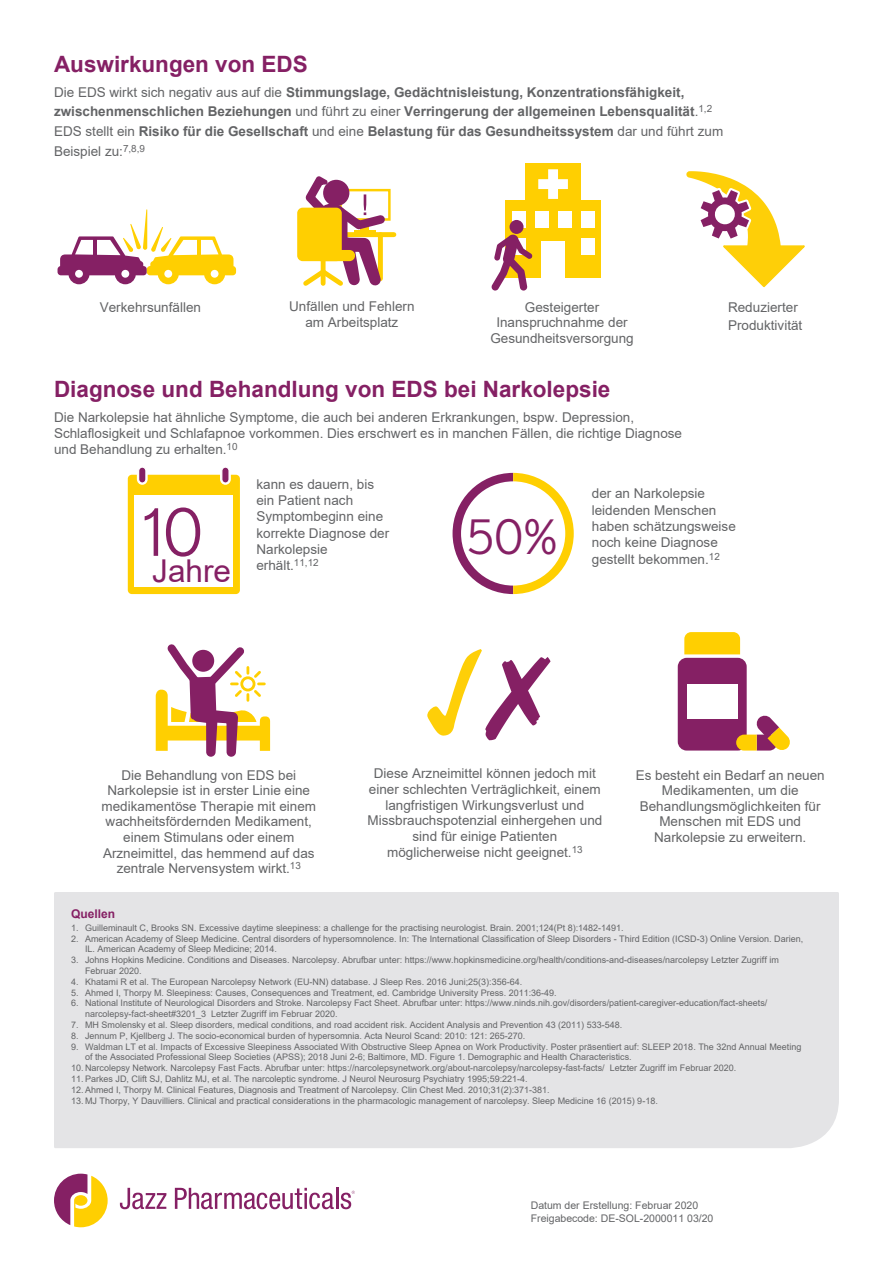
<style>
.page{position:relative;width:893px;height:1263px;background:#fff}
.page>*{position:absolute;margin:0;border:0;box-sizing:border-box;transform-origin:0 0}
.t1{font:65.1px "Nobel";color:#852064}
.t2{font:47.4px "Nobel";color:#852064}
.t3{font:31.5px "Arial";color:#852064}
.t4{font:700 22.5px "Arial";color:#852064}
.t5{font:13.5px/16.4px "Arial";color:#636466}
.t6{font:13.5px/15.6px "Arial";color:#636466;text-align:center}
.t7{font:700 13.5px/20px "Arial";color:#636466}
.t8{font:700 12px "Arial";color:#852064}
.t9{font:10.5px/12.6px "Arial";color:#636466}
.t10{font:9.9px "Arial";color:#636466}
.t11{font:9px/10.8px "Arial";color:#636466}
.s1{font-weight:400}
.s2{font-style:inherit}
</style>
<div class="page">
<div style="left:54px;top:892px;width:785px;height:256px;background:#e4e4e6"></div>
<svg style="left:54px;top:1174px;width:54px;height:53px"></svg>
<svg style="left:120px;top:1188px;width:46px;height:21px"></svg>
<svg style="left:175px;top:1188px;width:159px;height:21px"></svg>
<hr style="left:336px;top:1188px;width:2px;height:21px;background:#852064">
<svg style="left:341px;top:1191px;width:14px;height:18px"></svg>
<div style="left:525px;top:163px;width:56px;height:115px;background:#ffcf01"></div>
<svg style="left:538px;top:169px;width:30px;height:30px"></svg>
<div style="left:542px;top:241px;width:23px;height:37px;background:#fff"></div>
<div style="left:581px;top:200px;width:20px;height:78px;background:#ffcf01"></div>
<div style="left:505px;top:200px;width:20px;height:78px;background:#ffcf01"></div>
<div style="left:512px;top:211px;width:13px;height:17px;background:#fff"></div>
<div style="left:535px;top:211px;width:13px;height:17px;background:#fff"></div>
<div style="left:558px;top:211px;width:13px;height:17px;background:#fff"></div>
<div style="left:581px;top:211px;width:13px;height:17px;background:#fff"></div>
<div style="left:581px;top:239px;width:13px;height:16px;background:#fff"></div>
<svg style="left:492px;top:220px;width:41px;height:71px"></svg>
<svg style="left:686px;top:171px;width:119px;height:116px"></svg>
<svg style="left:58px;top:209px;width:178px;height:75px"></svg>
<div style="left:311px;top:232px;width:83px;height:5px;background:#ffcf01"></div>
<svg style="left:299px;top:176px;width:92px;height:110px"></svg>
<div style="left:297px;top:208px;width:45px;height:53px;background:#ffcf01;border-radius:5px"></div>
<div style="left:316px;top:250px;width:39px;height:11px;background:#ffcf01;border-radius:6px"></div>
<svg style="left:453px;top:473px;width:121px;height:121px"></svg>
<div style="left:461px;top:481px;width:104px;height:105px;background:#fff;border-radius:50%"></div>
<svg style="left:128px;top:467px;width:112px;height:127px"></svg>
<div style="left:678px;top:658px;width:69px;height:92px;background:#852064;border-radius:9px"></div>
<svg style="left:684px;top:632px;width:56px;height:22px"></svg>
<svg style="left:736px;top:715px;width:54px;height:35px"></svg>
<div style="left:687px;top:684px;width:50px;height:35px;background:#fff"></div>
<svg style="left:427px;top:649px;width:123px;height:91px"></svg>
<svg style="left:156px;top:644px;width:114px;height:113px"></svg>
<h3 class="t4" style="left:54px;top:48px;width:255px">Auswirkungen von EDS</h3>
<p class="t7" style="left:54px;top:82px;width:671px"><span class="s1">Die EDS wirkt sich negativ aus auf die</span> Stimmungslage, Gedächtnisleistung, Konzentrationsfähigkeit, zwischenmenschlichen Beziehungen <span class="s1">und führt zu einer</span> Verringerung der allgemeinen Lebensqualität<span class="s1">.</span><sup>1,2<br></sup><span class="s1">EDS stellt ein</span> <span class="s2">Ri</span>siko für die Gesellschaft <span class="s1">und eine</span> Belastung für das Gesundheitssystem <span class="s1">dar und führt zum Beispiel zu:</span><sup>7,8,9</sup></p>
<h3 class="t5" style="left:289px;top:298px;width:127px;text-align:center">Unfällen und Fehlern am Arbeitsplatz</h3>
<h3 class="t5" style="left:728px;top:298px;width:76px;line-height:18px">Reduzierter<br>Produktivität</h3>
<h3 class="t5" style="left:100px;top:299px;width:103px">Verkehrsunfälle<span class="s2">n</span></h3>
<h3 class="t5" style="left:490px;top:299px;width:145px;line-height:15.5px;text-align:center">Gesteigerter<br>Inanspruchnahme der<br>Gesundheitsversorgung</h3>
<h3 class="t4" style="left:54px;top:373px;width:558px">Diagnose und Behandlung von EDS bei Narkolepsie</h3>
<h3 class="t5" style="left:54px;top:409px;width:630px">Die Narkolepsie hat ähnliche Symptome, die auch bei anderen Erkrankungen, bspw. Depression,<br>Schlaflosigkeit und Schlafapnoe vorkommen. <span class="s2">D</span>ies erschwert es in manchen Fällen, die richtige Diagnose und Behandlung zu erhalten.<sup>10</sup></h3>
<h1 class="t1" style="left:143px;top:495px;width:61px">10</h1>
<h3 class="t3" style="left:152px;top:549px;width:80px">Jahre</h3>
<h3 class="t5" style="left:256px;top:476px;width:134px">kann es dauern, bis ein Patient nach<br>Symptombeginn eine korrekte Diagnose der<br>Narkolepsie erhält.<sup>11,12</sup></h3>
<h2 class="t2" style="left:467px;top:510px;width:93px">50%</h2>
<h3 class="t5" style="left:592px;top:485px;width:146px">der an Narkolepsie leidenden Menschen haben schätzungsweise noch keine Diagnose gestellt bekommen.</h3>
<p class="t10" style="left:709px;top:549px;width:13px">12</p>
<h3 class="t6" style="left:102px;top:767px;width:216px">Die Behandlung von EDS bei<br>Narkolepsie ist in erster Linie eine medikamentöse Therapie mit einem <span class="s2">wach</span>heits<span class="s2">fördernden Medikament</span>, einem Stimulans oder einem<br><span class="s2">Arzneimittel</span>, das <span class="s2">hemmend auf das zentrale Nervensystem wirkt.</span><sup>13</sup></h3>
<h3 class="t6" style="left:367px;top:766px;width:236px">Diese <span class="s2">Arzneimittel</span> können jedoch mit einer schlechten Verträglichkeit, <span class="s2">einem langfristige</span>n <span class="s2">Wirkungsverlust</span> und Missbrauchspotenzial einhergehen und sind für einige Patienten möglicherweise nicht geeignet.<sup>13</sup></h3>
<h3 class="t6" style="left:636px;top:767px;width:191px">Es besteht ein Bedarf an neuen<br>Medikamenten, um die<br>Behandlungsmöglichkeiten für<br>Menschen mit EDS und<br>Narkolepsie zu erweitern.</h3>
<h3 class="t8" style="left:71px;top:905px;width:46px">Quellen</h3>
<p class="t11" style="left:71px;top:922px;width:554px">1. Guilleminault C, Brooks SN. Excessive daytime sleepiness: a challenge for the practising neurologist. Brain. 2001;124(Pt 8):1482-1491.</p>
<p class="t11" style="left:85px;top:933px;width:720px;text-indent:-14px">2. American Academy of Sleep Medicine. Central disorders of hypersomnolence. In: The International Classification of Sleep Disorders - Third Edition (ICSD-3) Online Version. Darien,<br>IL. American Academy of Sleep Medicine; 2014.</p>
<p class="t11" style="left:85px;top:954px;width:695px;text-indent:-14px">3. Johns Hopkins Medicine. Conditions and Diseases. Narcolepsy. Abrufbar unter: https://www.hopkinsmedicine.org/health/conditions-and-diseases/narcolepsy Letzter Zugriff im<br>Februar 2020.</p>
<p class="t11" style="left:71px;top:976px;width:453px">4. Khatami R et al. The European Narcolepsy Network (EU-NN) database. J Sleep Res. 2016 Juni;25(3):356-64.</p>
<p class="t11" style="left:71px;top:987px;width:487px">5. Ahmed I, Thorpy M. Sleepiness: Causes, Consequences and Treatment, ed. Cambridge University Press. 2011:36-49.</p>
<p class="t11" style="left:85px;top:998px;width:684px;text-indent:-14px">6. National Institute of Neurological Disorders and Stroke. Narcolepsy Fact Sheet. Abrufbar unter: https://www.ninds.nih.gov/disorders/patient-caregiver-education/fact-sheets/ narcolepsy-fact-sheet#3201_3 Letzter Zugriff im Februar 2020.</p>
<p class="t11" style="left:71px;top:1019px;width:553px">7. MH Smolensky et al. Sleep disorders, medical conditions, and road accident risk. Accident Analysis and Prevention 43 (2011) 533-548.</p>
<p class="t11" style="left:71px;top:1030px;width:456px">8. Jennum P, Kjellberg J. The socio-economical burden of hypersomnia. Acta Neurol Scand: 2010: 121: 265-270.</p>
<p class="t11" style="left:85px;top:1041px;width:718px;text-indent:-14px">9. Waldman LT et al. Impacts of Excessive Sleepiness Associated With Obstructive Sleep Apnea on Work Productivity. Poster präsentiert auf: SLEEP 2018. The 32nd Annual Meeting of the Associated Professional Sleep Societies (APSS); 2018 Juni 2-6; Baltimore, MD. Figure 1. Demographic and Health Characteristics.</p>
<p class="t11" style="left:71px;top:1062px;width:667px">10. Narcolepsy Network. Narcolepsy Fast Facts. Abrufbar unter: https://narcolepsynetwork.org/about-narcolepsy/narcolepsy-fast-facts/ Letzter Zugriff im Februar 2020.</p>
<p class="t11" style="left:71px;top:1073px;width:458px">11. Parkes JD, Clift SJ, Dahlitz MJ, et al. The narcoleptic syndrome. J Neurol Neurosurg Psychiatry 1995;59:221-4.</p>
<p class="t11" style="left:71px;top:1084px;width:480px">12. Ahmed I, Thorpy M. Clinical Features, Diagnosis and Treatment of Narcolepsy. Clin Chest Med. 2010;31(2):371-381.</p>
<p class="t11" style="left:71px;top:1095px;width:588px">13. MJ Thorpy, Y Dauvilliers. Clinical and practical considerations in the pharmacologic management of narcolepsy. Sleep Medicine 16 (2015) 9-18.</p>
<p class="t9" style="left:531px;top:1199px;width:184px">Datum der Erstellung: Februar 2020<br>Freigabecode: DE-SOL-2000011 03/20</p>
</div>
